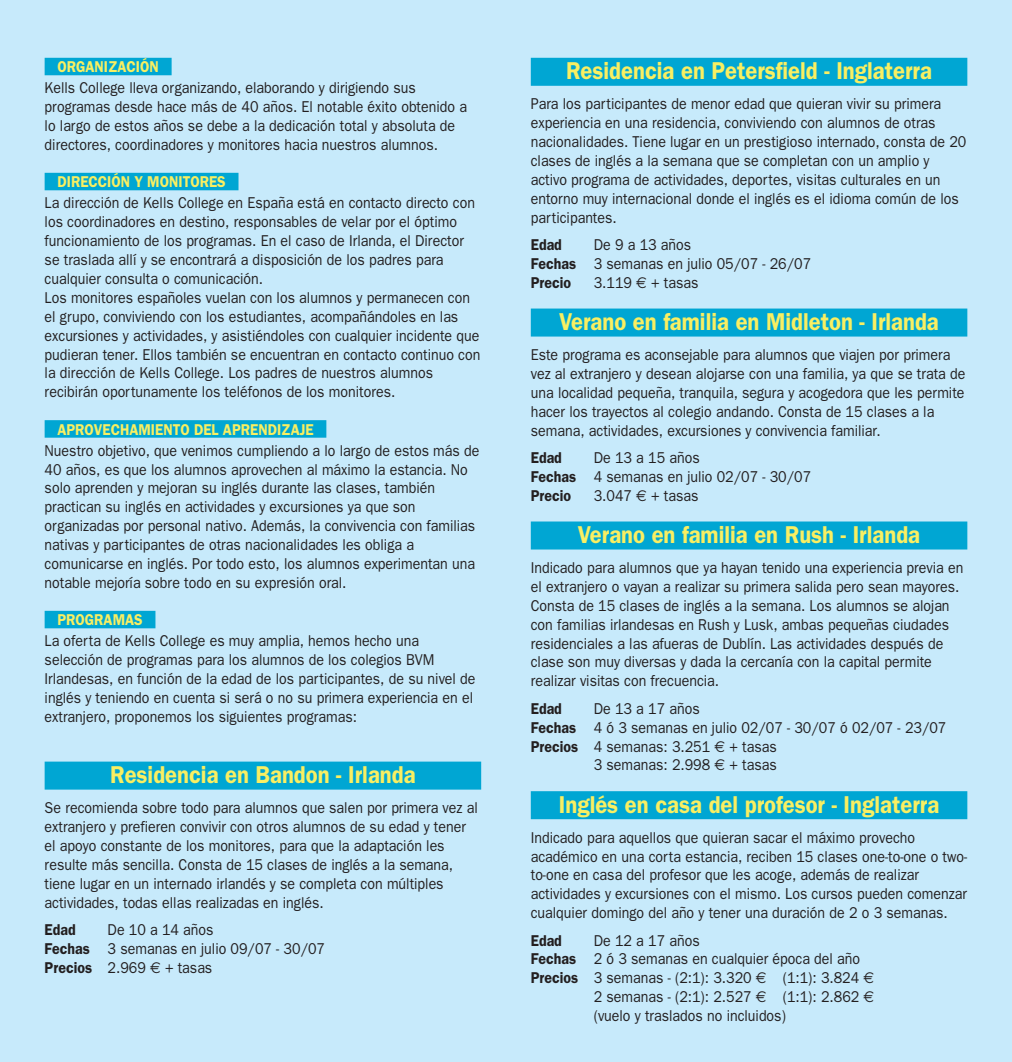
<style>
.page{position:relative;width:1012px;height:1062px;background:#fff}
.page>*{position:absolute;margin:0;border:0;box-sizing:border-box;transform-origin:0 0}
.t1{font:600 24.5px "Franklin Gothic";color:#f9ef62;scale:.9 1}
.t2{font:15.75px/18.9px "Franklin Gothic";color:#231f20;scale:.9 1}
.t3{font:600 15.75px "Franklin Gothic";color:#231f20;scale:.9 1}
.s1{font-weight:600;color:#00a6d3}
.s2{font-weight:600;color:#f9ef62}
.s3{font-weight:600}
.s4{font-family:"Euro Sans"}
</style>
<div class="page">
<div style="left:0;top:0;width:1012px;height:1061px;background:#c7eafb"></div>
<div style="left:45px;top:58px;width:127px;height:17px;background:#00a6d3"></div>
<div style="left:45px;top:173px;width:194px;height:17px;background:#00a6d3"></div>
<div style="left:45px;top:420px;width:281px;height:18px;background:#00a6d3"></div>
<div style="left:45px;top:611px;width:110px;height:17px;background:#00a6d3"></div>
<div style="left:45px;top:761px;width:436px;height:28px;background:#00a6d3"></div>
<div style="left:531px;top:58px;width:436px;height:28px;background:#00a6d3"></div>
<div style="left:531px;top:308px;width:436px;height:28px;background:#00a6d3"></div>
<div style="left:531px;top:521px;width:436px;height:28px;background:#00a6d3"></div>
<div style="left:531px;top:791px;width:436px;height:28px;background:#00a6d3"></div>
<p class="t2" style="left:45px;top:58px;width:414px;line-height:21px"><span class="s1">···</span><span class="s2">ORGANIZACIÓN</span><span class="s1">···<br></span>Kells College lleva organizando, elaborando y dirigiendo sus</p>
<p class="t2" style="left:45px;top:99px;width:471px">programas desde hace más de 40 años. El notable éxito obtenido a lo largo de estos años se debe a la dedicación total y absoluta de directores, coordinadores y monitores hacia nuestros alumnos.</p>
<p class="t2" style="left:45px;top:173px;width:480px;line-height:21px"><span class="s1">···</span><span class="s2">DIRECCIÓN Y MONITORES</span><span class="s1">···<br></span>La dirección de Kells College en España está en contacto directo con</p>
<p class="t2" style="left:45px;top:214px;width:486px">los coordinadores en destino, responsables de velar por el óptimo funcionamiento de los programas. En el caso de Irlanda, el Director se traslada allí y se encontrará a disposición de los padres para cualquier consulta o comunicación.<br>Los monitores españoles vuelan con los alumnos y permanecen con el grupo, conviviendo con los estudiantes, acompañándoles en las excursiones y actividades, y asistiéndoles con cualquier incidente que pudieran tener. Ellos también se encuentran en contacto continuo con la dirección de Kells College. Los padres de nuestros alumnos recibirán oportunamente los teléfonos de los monitores.</p>
<p class="t2" style="left:45px;top:420px;width:485px;line-height:21px"><span class="s1">···</span><span class="s2">APROVECHAMIENTO DEL APRENDIZAJE</span><span class="s1">···<br></span>Nuestro objetivo, que venimos cumpliendo a lo largo de estos más de</p>
<p class="t2" style="left:45px;top:461px;width:480px">40 años, es que los alumnos aprovechen al máximo la estancia. No solo aprenden y mejoran su inglés durante las clases, también practican su inglés en actividades y excursiones ya que son organizadas por personal nativo. Además, la convivencia con familias nativas y participantes de otras nacionalidades les obliga a comunicarse en inglés. Por todo esto, los alumnos experimentan una notable mejoría sobre todo en su expresión oral.</p>
<p class="t2" style="left:45px;top:611px;width:418px;line-height:21px"><span class="s1">···</span><span class="s2">PROGRAMAS</span><span class="s1">···<br></span>La oferta de Kells College es muy amplia, hemos hecho una</p>
<p class="t2" style="left:45px;top:651px;width:480px">selección de programas para los alumnos de los colegios BVM Irlandesas, en función de la edad de los participantes, de su nivel de inglés y teniendo en cuenta si será o no su primera experiencia en el extranjero, proponemos los siguientes programas:</p>
<h1 class="t1" style="left:110px;top:766px;width:341px">Residencia en Bandon - Irlanda</h1>
<p class="t2" style="left:45px;top:799px;width:483px">Se recomienda sobre todo para alumnos que salen por primera vez al extranjero y prefieren convivir con otros alumnos de su edad y tener el apoyo constante de los monitores, para que la adaptación les resulte más sencilla. Consta de 15 clases de inglés a la semana, tiene lugar en un internado irlandés y se completa con múltiples actividades, todas ellas realizadas en inglés.</p>
<p class="t3" style="left:45px;top:924px;width:36px">Edad</p>
<p class="t2" style="left:45px;top:921px;width:313px;text-indent:63px">De 10 a 14 años<br><span class="s3">Fechas</span> 3 semanas en julio 09/07 - 30/07<br><span class="s3">Precios</span> 2.969 <span class="s4">€</span> + tasas</p>
<h1 class="t1" style="left:566px;top:62px;width:408px">Residencia en Petersfield - Inglaterra</h1>
<p class="t2" style="left:531px;top:96px;width:485px">Para los participantes de menor edad que quieran vivir su primera experiencia en una residencia, conviviendo con alumnos de otras nacionalidades. Tiene lugar en un prestigioso internado, consta de 20 clases de inglés a la semana que se completan con un amplio y activo programa de actividades, deportes, visitas culturales en un entorno muy internacional donde el inglés es el idioma común de los participantes.</p>
<p class="t3" style="left:531px;top:239px;width:36px">Edad</p>
<p class="t2" style="left:531px;top:236px;width:313px;text-indent:63px">De 9 a 13 años<br><span class="s3">Fechas</span> 3 semanas en julio 05/07 - 26/07<br><span class="s3">Precio</span></p>
<p class="t2" style="left:594px;top:274px;width:118px">3.119 <span class="s4">€</span> + tasas</p>
<h1 class="t1" style="left:559px;top:313px;width:423px">Verano en familia en Midleton - Irlanda</h1>
<p class="t2" style="left:531px;top:346px;width:484px">Este programa es aconsejable para alumnos que viajen por primera vez al extranjero y desean alojarse con una familia, ya que se trata de una localidad pequeña, tranquila, segura y acogedora que les permite hacer los trayectos al colegio andando. Consta de 15 clases a la semana, actividades, excursiones y convivencia familiar.</p>
<p class="t3" style="left:531px;top:452px;width:36px">Edad</p>
<p class="t2" style="left:531px;top:449px;width:313px;text-indent:63px">De 13 a 15 años<br><span class="s3">Fechas</span> 4 semanas en julio 02/07 - 30/07<br><span class="s3">Precio</span></p>
<p class="t2" style="left:594px;top:487px;width:118px">3.047 <span class="s4">€</span> + tasas</p>
<h1 class="t1" style="left:578px;top:526px;width:382px">Verano en familia en Rush - Irlanda</h1>
<p class="t2" style="left:531px;top:559px;width:482px">Indicado para alumnos que ya hayan tenido una experiencia previa en el extranjero o vayan a realizar su primera salida pero sean mayores.<br>Consta de 15 clases de inglés a la semana. Los alumnos se alojan con familias irlandesas en Rush y Lusk, ambas pequeñas ciudades residenciales a las afueras de Dublín. Las actividades después de clase son muy diversas y dada la cercanía con la capital permite realizar visitas con frecuencia.</p>
<p class="t3" style="left:531px;top:703px;width:36px">Edad</p>
<p class="t2" style="left:594px;top:700px;width:119px">De 13 a 17 años</p>
<p class="t2" style="left:531px;top:719px;width:463px"><span class="s3">Fechas</span> 4 ó 3 semanas en julio 02/07 - 30/07 ó 02/07 - 23/07</p>
<p class="t2" style="left:531px;top:738px;width:275px"><span class="s3">Precios</span> 4 semanas: 3.251 <span class="s4">€</span> + tasas</p>
<p class="t2" style="left:594px;top:757px;width:205px">3 semanas: 2.998 <span class="s4">€</span> + tasas</p>
<h1 class="t1" style="left:559px;top:795px;width:424px">Inglés en casa del profesor - Inglaterra</h1>
<p class="t2" style="left:531px;top:829px;width:486px">Indicado para aquellos que quieran sacar el máximo provecho académico en una corta estancia, reciben 15 clases one-to-one o two&shy;to-one en casa del profesor que les acoge, además de realizar actividades y excursiones con el mismo. Los cursos pueden comenzar cualquier domingo del año y tener una duración de 2 o 3 semanas.</p>
<p class="t3" style="left:531px;top:934px;width:36px">Edad</p>
<p class="t2" style="left:594px;top:932px;width:119px">De 12 a 17 años</p>
<p class="t2" style="left:531px;top:951px;width:367px"><span class="s3">Fechas</span> 2 ó 3 semanas en cualquier época del año</p>
<p class="t2" style="left:531px;top:970px;width:383px"><span class="s3">Precios</span> 3 semanas - (2:1): 3.320 <span class="s4">€</span> (1:1): 3.824 <span class="s4">€</span></p>
<p class="t2" style="left:594px;top:988px;width:313px">2 semanas - (2:1): 2.527 <span class="s4">€</span> (1:1): 2.862 <span class="s4">€</span></p>
<p class="t2" style="left:594px;top:1007px;width:215px">(vuelo y traslados no incluidos)</p>
</div>
